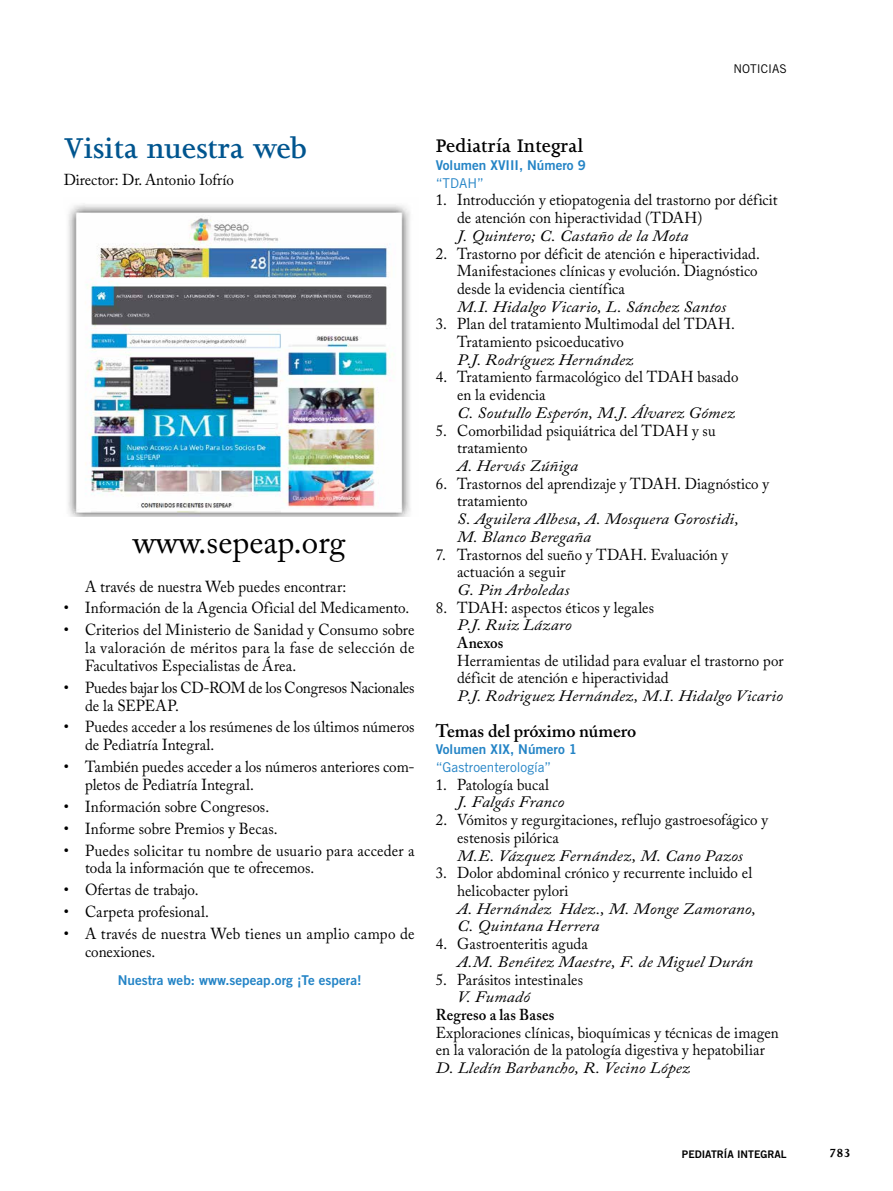
<style>
.page{position:relative;width:893px;height:1191px;background:#fff}
.page>*{position:absolute;margin:0;border:0;box-sizing:border-box;transform-origin:0 0}
.t1{font:600 33px "Joanna MT Std";color:#00558f}
.t2{font:33px "Adobe Caslon Pro";color:#000}
.t3{font:600 21px "Joanna MT Std";color:#000}
.t4{font:600 18px "Adobe Caslon Pro";letter-spacing:-.005em;color:#000}
.t5{font:15.9px/17.7px "Adobe Caslon Pro";letter-spacing:.005em;color:#000;scale:.95 1}
.t6{font:15.9px/17.7px "Adobe Caslon Pro";letter-spacing:-.015em;color:#000;scale:.95 1}
.t7{font:15.75px/17.7px "Adobe Caslon Pro";color:#000;scale:.95 1}
.t8{font:italic 15.75px/17.7px "Adobe Caslon Pro";color:#000;scale:1.1 1}
.t9{font:600 15.75px "Adobe Caslon Pro";letter-spacing:.015em;color:#000;scale:.95 1}
.t10{font:13.5px "Trade Gothic Bold Two";color:#2484c6}
.t11{font:13.5px "Trade Gothic";color:#2484c6}
.t12{font:700 13.5px "Joanna MT Std";color:#000}
.t13{font:12px "Trade Gothic";color:#000}
.t14{font:10.5px "Trade Gothic Bold Two";color:#000}
</style>
<div class="page">
<img style="left:68px;top:204px;width:342px;height:313px">
<p class="t13" style="left:733px;top:62px;width:55px">noticias</p>
<h1 class="t1" style="left:64px;top:130px;width:245px">Visita nuestra web</h1>
<p class="t7" style="left:64px;top:171px;width:181px">Director: Dr. Antonio Iofrío</p>
<h1 class="t2" style="left:133px;top:522px;width:214px">www.sepeap.org</h1>
<p class="t5" style="left:85px;top:577px;width:276px">A través de nuestra Web puedes encontrar:</p>
<p class="t5" style="left:64px;top:599px;width:365px">• Información de la Agencia Oficial del Medicamento.</p>
<p class="t5" style="left:85px;top:621px;width:348px;text-align:justify;text-indent:-21px">• Criterios del Ministerio de Sanidad y Consumo sobre la valoración de méritos para la fase de selección de Facultativos Especialistas de Área.</p>
<p class="t6" style="left:85px;top:678px;width:348px;text-indent:-21px">• Puedes bajar los CD-ROM de los Congresos Nacionales de la SEPEAP.</p>
<p class="t5" style="left:85px;top:718px;width:348px;text-indent:-21px">• Puedes acceder a los resúmenes de los últimos números de Pediatría Integral.</p>
<p class="t5" style="left:85px;top:758px;width:348px;text-indent:-21px">• También puedes acceder a los números anteriores com&shy;pletos de Pediatría Integral.</p>
<p class="t5" style="left:64px;top:797px;width:218px">• Información sobre Congresos.</p>
<p class="t5" style="left:64px;top:819px;width:227px">• Informe sobre Premios y Becas.</p>
<p class="t5" style="left:85px;top:841px;width:348px;text-indent:-21px">• Puedes solicitar tu nombre de usuario para acceder a toda la información que te ofrecemos.</p>
<p class="t5" style="left:64px;top:881px;width:144px">• Ofertas de trabajo.</p>
<p class="t5" style="left:64px;top:903px;width:154px">• Carpeta profesional.</p>
<p class="t5" style="left:85px;top:925px;width:348px;text-indent:-21px">• A través de nuestra Web tienes un amplio campo de conexiones.</p>
<p class="t10" style="left:118px;top:971px;width:245px">Nuestra web: www.sepeap.org ¡Te espera!</p>
<h2 class="t3" style="left:436px;top:134px;width:149px">Pediatría Integral</h2>
<p class="t10" style="left:436px;top:157px;width:152px">Volumen XVIII, Número 9</p>
<p class="t11" style="left:436px;top:175px;width:50px">“TDAH”</p>
<p class="t7" style="left:457px;top:191px;width:339px;text-indent:-21px">1. Introducción y etiopatogenia del trastorno por déficit de atención con hiperactividad (TDAH)</p>
<p class="t8" style="left:457px;top:226px;width:212px">J. Quintero; C. Castaño de la Mota</p>
<p class="t7" style="left:457px;top:244px;width:320px;text-indent:-21px">2. Trastorno por déficit de atención e hiperactividad.<br>Manifestaciones clínicas y evolución. Diagnóstico desde la evidencia científica</p>
<p class="t8" style="left:457px;top:297px;width:246px">M.I. Hidalgo Vicario, L. Sánchez Santos</p>
<p class="t7" style="left:457px;top:315px;width:294px;text-indent:-21px">3. Plan del tratamiento Multimodal del TDAH.<br>Tratamiento psicoeducativo</p>
<p class="t8" style="left:457px;top:350px;width:162px">P.J. Rodríguez Hernández</p>
<p class="t7" style="left:457px;top:368px;width:298px;text-indent:-21px">4. Tratamiento farmacológico del TDAH basado en la evidencia</p>
<p class="t8" style="left:457px;top:403px;width:254px">C. Soutullo Esperón, M.J. Álvarez Gómez</p>
<p class="t7" style="left:457px;top:421px;width:274px;text-indent:-21px">5. Comorbilidad psiquiátrica del TDAH y su tratamiento</p>
<p class="t8" style="left:457px;top:457px;width:111px">A. Hervás Zúñiga</p>
<p class="t7" style="left:457px;top:474px;width:330px;text-indent:-21px">6. Trastornos del aprendizaje y TDAH. Diagnóstico y tratamiento</p>
<p class="t8" style="left:457px;top:510px;width:258px">S. Aguilera Albesa, A. Mosquera Gorostidi,<br>M. Blanco Beregaña</p>
<p class="t7" style="left:457px;top:545px;width:287px;text-indent:-21px">7. Trastornos del sueño y TDAH. Evaluación y actuación a seguir</p>
<p class="t8" style="left:457px;top:580px;width:104px">G. Pin Arboledas</p>
<p class="t7" style="left:436px;top:598px;width:231px">8. TDAH: aspectos éticos y legales</p>
<p class="t8" style="left:457px;top:616px;width:106px">P.J. Ruiz Lázaro</p>
<p class="t9" style="left:457px;top:633px;width:50px">Anexos</p>
<p class="t7" style="left:457px;top:651px;width:345px">Herramientas de utilidad para evaluar el trastorno por déficit de atención e hiperactividad</p>
<p class="t8" style="left:457px;top:687px;width:298px">P.J. Rodriguez Hernández, M.I. Hidalgo Vicario</p>
<p class="t4" style="left:436px;top:720px;width:202px">Temas del próximo número</p>
<p class="t10" style="left:436px;top:741px;width:143px">Volumen XIX, Número 1</p>
<p class="t11" style="left:436px;top:759px;width:117px">“Gastroenterología”</p>
<p class="t7" style="left:436px;top:775px;width:121px">1. Patología bucal</p>
<p class="t8" style="left:457px;top:793px;width:99px">J. Falgás Franco</p>
<p class="t7" style="left:457px;top:811px;width:329px;text-indent:-21px">2. Vómitos y regurgitaciones, reflujo gastroesofágico y estenosis pilórica</p>
<p class="t8" style="left:457px;top:846px;width:261px">M.E. Vázquez Fernández, M. Cano Pazos</p>
<p class="t7" style="left:457px;top:864px;width:312px;text-indent:-21px">3. Dolor abdominal crónico y recurrente incluido el helicobacter pylori</p>
<p class="t8" style="left:457px;top:899px;width:273px">A. Hernández Hdez., M. Monge Zamorano,<br>C. Quintana Herrera</p>
<p class="t7" style="left:436px;top:934px;width:162px">4. Gastroenteritis aguda</p>
<p class="t8" style="left:457px;top:952px;width:271px">A.M. Benéitez Maestre, F. de Miguel Durán</p>
<p class="t7" style="left:436px;top:970px;width:156px">5. Parásitos intestinales</p>
<p class="t8" style="left:457px;top:988px;width:68px">V. Fumadó</p>
<p class="t9" style="left:436px;top:1005px;width:126px">Regreso a las Bases</p>
<p class="t7" style="left:436px;top:1023px;width:362px">Exploraciones clínicas, bioquímicas y técnicas de imagen en la valoración de la patología digestiva y hepatobiliar</p>
<p class="t8" style="left:436px;top:1058px;width:233px">D. Lledín Barbancho, R. Vecino López</p>
<p class="t14" style="left:682px;top:1148px;width:106px">PEDIATRÍA INTEGRAL</p>
<p class="t12" style="left:829px;top:1146px;width:23px">783</p>
</div>
